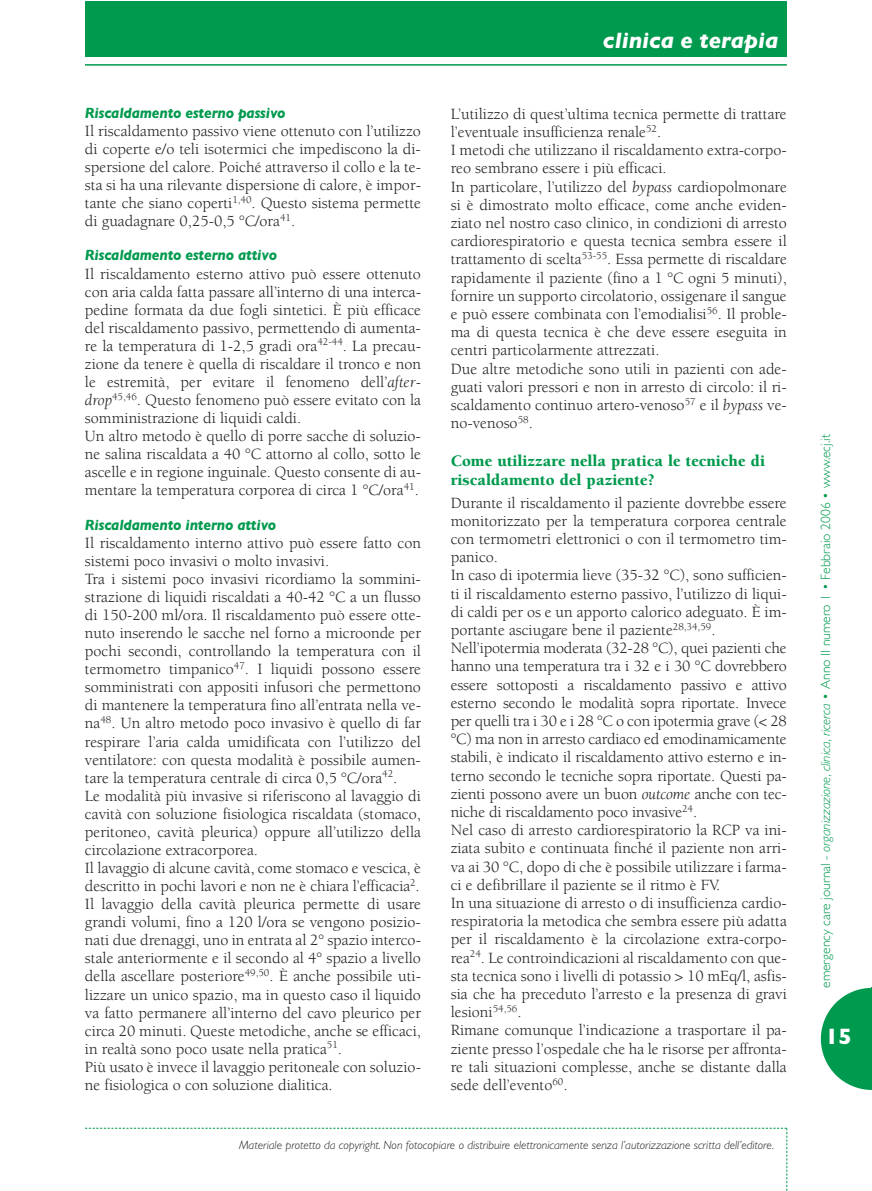
<style>
.page{position:relative;width:872px;height:1191px;background:#fff}
.page>*{position:absolute;margin:0;border:0;box-sizing:border-box;transform-origin:0 0}
.t1{font:italic 700 22.5px "Gill Sans";color:#fff}
.t2{font:700 22.5px "Gill Sans";color:#fff}
.t3{font:900 16.5px/18.9px "Berkeley";color:#009a4e}
.t4{font:16.05px/18.1px "Berkeley";color:#231f20}
.t5{font:italic 700 15px "Gill Sans";letter-spacing:-.01em;color:#009a4e;scale:.93 1}
.t6{font:300 13.5px "Gill Sans";color:#009a4e}
.t7{font:italic 300 12px "Gill Sans";color:#231f20}
.s1{font-style:italic}
</style>
<div class="page">
<svg style="left:85px;top:1127px;width:702px;height:64px"></svg>
<div style="left:85px;top:1px;width:702px;height:55px;background:#009a4e"></div>
<hr style="left:85px;top:64px;width:702px;height:2px;background:#009a4e">
<svg style="left:821px;top:988px;width:50px;height:102px"></svg>
<hr style="left:871px;top:988px;width:1px;height:102px;background:#009a4e">
<p class="t5" style="left:85px;top:107px;width:217px">Riscaldamento esterno passivo</p>
<p class="t4" style="left:85px;top:123px;width:337px;text-align:justify">Il riscaldamento passivo viene ottenuto con l’utilizzo di coperte e/o teli isotermici che impediscono la di&shy;spersione del calore. Poiché attraverso il collo e la te&shy;sta si ha una rilevante dispersione di calore, è impor&shy;tante che siano coperti<sup>1,40</sup>. Questo sistema permette di guadagnare 0,25-0,5 °C/ora<sup>41</sup>.</p>
<p class="t5" style="left:85px;top:250px;width:208px">Riscaldamento esterno attivo</p>
<p class="t4" style="left:85px;top:266px;width:337px">Il riscaldamento esterno attivo può essere ottenuto con aria calda fatta passare all’interno di una interca&shy;pedine formata da due fogli sintetici. È più efficace del riscaldamento passivo, permettendo di aumenta&shy;re la temperatura di 1-2,5 gradi ora<sup>42-44</sup>. La precau&shy;zione da tenere è quella di riscaldare il tronco e non le estremità, per evitare il fenomeno dell’<span class="s1">after&shy;drop</span><sup>45,46</sup>. Questo fenomeno può essere evitato con la somministrazione di liquidi caldi.<br>Un altro metodo è quello di porre sacche di soluzio&shy;ne salina riscaldata a 40 °C attorno al collo, sotto le ascelle e in regione inguinale. Questo consente di au&shy;mentare la temperatura corporea di circa 1 °C/ora<sup>41</sup>.</p>
<p class="t5" style="left:85px;top:519px;width:207px">Riscaldamento interno attivo</p>
<p class="t4" style="left:85px;top:535px;width:337px">Il riscaldamento interno attivo può essere fatto con sistemi poco invasivi o molto invasivi.<br>Tra i sistemi poco invasivi ricordiamo la sommini&shy;strazione di liquidi riscaldati a 40-42 °C a un flusso di 150-200 ml/ora. Il riscaldamento può essere otte&shy;nuto inserendo le sacche nel forno a microonde per pochi secondi, controllando la temperatura con il termometro timpanico<sup>47</sup>. I liquidi possono essere somministrati con appositi infusori che permettono di mantenere la temperatura fino all’entrata nella ve&shy;na<sup>48</sup>. Un altro metodo poco invasivo è quello di far respirare l’aria calda umidificata con l’utilizzo del ventilatore: con questa modalità è possibile aumen&shy;tare la temperatura centrale di circa 0,5 °C/ora<sup>42</sup>.<br>Le modalità più invasive si riferiscono al lavaggio di cavità con soluzione fisiologica riscaldata (stomaco, peritoneo, cavità pleurica) oppure all’utilizzo della circolazione extracorporea.<br>Il lavaggio di alcune cavità, come stomaco e vescica, è descritto in pochi lavori e non ne è chiara l’efficacia<sup>2</sup>.<br>Il lavaggio della cavità pleurica permette di usare grandi volumi, fino a 120 l/ora se vengono posizio&shy;nati due drenaggi, uno in entrata al 2° spazio interco&shy;stale anteriormente e il secondo al 4° spazio a livello della ascellare posteriore<sup>49,50</sup>. È anche possibile uti&shy;lizzare un unico spazio, ma in questo caso il liquido va fatto permanere all’interno del cavo pleurico per circa 20 minuti. Queste metodiche, anche se efficaci, in realtà sono poco usate nella pratica<sup>51</sup>.<br>Più usato è invece il lavaggio peritoneale con soluzio&shy;ne fisiologica o con soluzione dialitica.</p>
<h1 class="t1" style="left:603px;top:33px;width:177px">clinica e terapia</h1>
<p class="t4" style="left:451px;top:106px;width:337px">L’utilizzo di quest’ultima tecnica permette di trattare l’eventuale insufficienza renale<sup>52</sup>.<br>I metodi che utilizzano il riscaldamento extra-corpo&shy;reo sembrano essere i più efficaci.<br>In particolare, l’utilizzo del <span class="s1">bypass</span> cardiopolmonare si è dimostrato molto efficace, come anche eviden&shy;ziato nel nostro caso clinico, in condizioni di arresto cardiorespiratorio e questa tecnica sembra essere il trattamento di scelta<sup>53-55</sup>. Essa permette di riscaldare rapidamente il paziente (fino a 1 °C ogni 5 minuti), fornire un supporto circolatorio, ossigenare il sangue e può essere combinata con l’emodialisi<sup>56</sup>. Il proble&shy;ma di questa tecnica è che deve essere eseguita in centri particolarmente attrezzati.<br>Due altre metodiche sono utili in pazienti con ade&shy;guati valori pressori e non in arresto di circolo: il ri&shy;scaldamento continuo artero-venoso<sup>57</sup> e il <span class="s1">bypass</span> ve&shy;no-venoso<sup>58</sup>.</p>
<p class="t3" style="left:451px;top:453px;width:316px">Come utilizzare nella pratica le tecniche di riscaldamento del paziente?</p>
<p class="t4" style="left:451px;top:495px;width:337px">Durante il riscaldamento il paziente dovrebbe essere monitorizzato per la temperatura corporea centrale con termometri elettronici o con il termometro tim&shy;panico.<br>In caso di ipotermia lieve (35-32 °C), sono sufficien&shy;ti il riscaldamento esterno passivo, l’utilizzo di liqui&shy;di caldi per os e un apporto calorico adeguato. È im&shy;portante asciugare bene il paziente<sup>28,34,59</sup>.<br>Nell’ipotermia moderata (32-28 °C), quei pazienti che hanno una temperatura tra i 32 e i 30 °C dovrebbero essere sottoposti a riscaldamento passivo e attivo esterno secondo le modalità sopra riportate. Invece per quelli tra i 30 e i 28 °C o con ipotermia grave (&lt; 28 °C) ma non in arresto cardiaco ed emodinamicamente stabili, è indicato il riscaldamento attivo esterno e in&shy;terno secondo le tecniche sopra riportate. Questi pa&shy;zienti possono avere un buon <span class="s1">outcome</span> anche con tec&shy;niche di riscaldamento poco invasive<sup>24</sup>.<br>Nel caso di arresto cardiorespiratorio la RCP va ini&shy;ziata subito e continuata finché il paziente non arri&shy;va ai 30 °C, dopo di che è possibile utilizzare i farma&shy;ci e defibrillare il paziente se il ritmo è FV.<br>In una situazione di arresto o di insufficienza cardio&shy;respiratoria la metodica che sembra essere più adatta per il riscaldamento è la circolazione extra-corpo&shy;rea<sup>24</sup>. Le controindicazioni al riscaldamento con que&shy;sta tecnica sono i livelli di potassio &gt; 10 mEq/l, asfis&shy;sia che ha preceduto l’arresto e la presenza di gravi lesioni<sup>54,56</sup>.<br>Rimane comunque l’indicazione a trasportare il pa&shy;ziente presso l’ospedale che ha le risorse per affronta&shy;re tali situazioni complesse, anche se distante dalla sede dell’evento<sup>60</sup>.</p>
<p class="t7" style="left:239px;top:1141px;width:536px">Materiale protetto da copyright. Non fotocopiare o distribuire elettronicamente senza l’autorizzazione scritta dell’editore.</p>
<p class="t6" style="left:821px;top:988px;width:555px;rotate:-90deg">emergency care journal - <span class="s1">organizzazione, clinica, ricerca •</span> Anno II numero 1 • Febbraio 2006 • www.ecj.it</p>
<h1 class="t2" style="left:825px;top:1028px;width:28px">15</h1>
</div>
